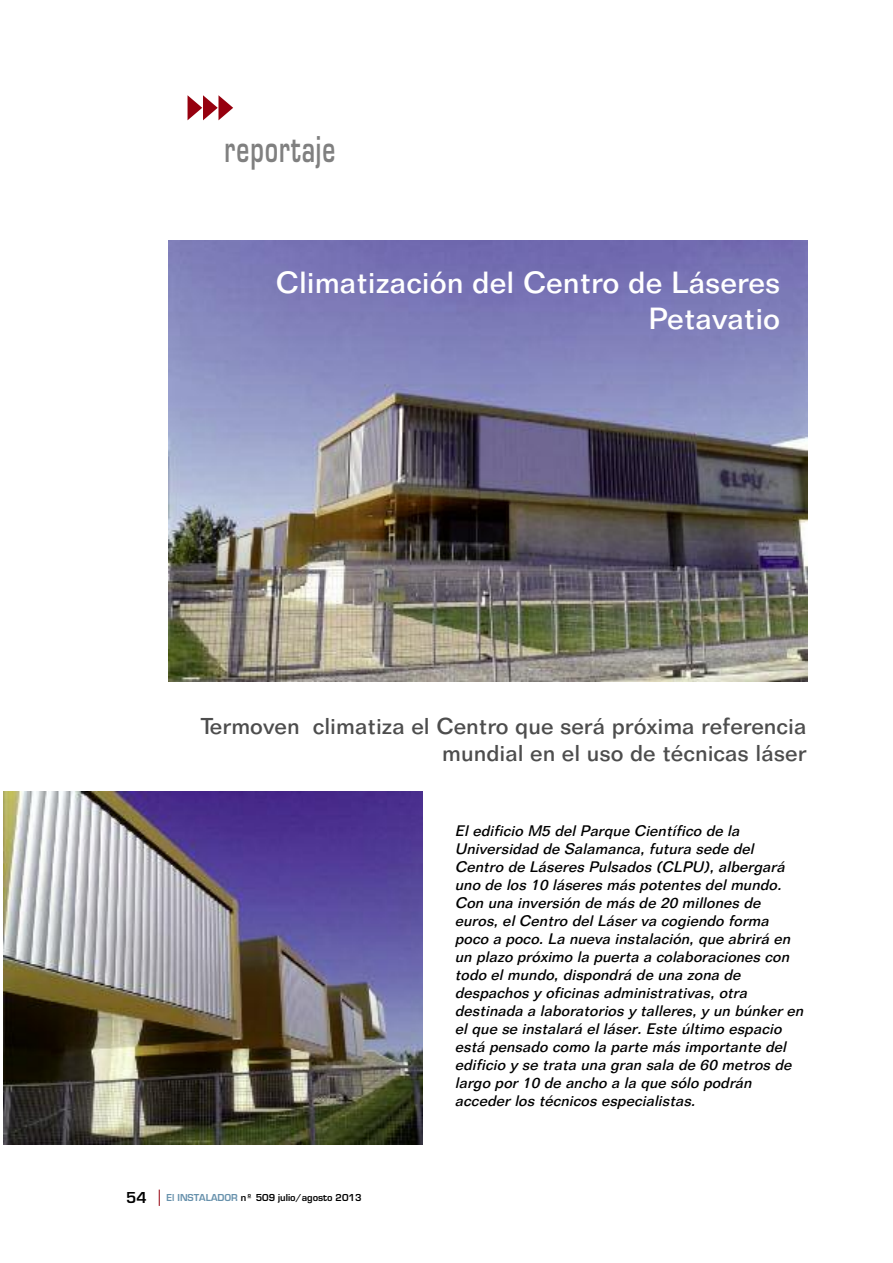
<style>
.page{position:relative;width:893px;height:1263px;background:#fff}
.page>*{position:absolute;margin:0;border:0;box-sizing:border-box;transform-origin:0 0}
.t1{font:39px "Eurose";letter-spacing:.045em;color:#808080;scale:.66 1}
.t2{font:500 30px/36px "Folio BT";color:#fff;text-align:right}
.t3{font:500 22.5px/27px "Folio BT";color:#4d4d4d;text-align:right}
.t4{font:italic 500 15px/18px "Folio BT";color:#000}
.t5{font:10.5px "Eurose";color:#000}
.s1{font-size:16.5px}
.s2{color:#6791ac}
</style>
<div class="page">
<svg style="left:188px;top:95px;width:45px;height:25px"></svg>
<svg style="left:159px;top:1189px;width:1px;height:17px"></svg>
<img style="left:169px;top:240px;width:638px;height:441px">
<img style="left:3px;top:791px;width:420px;height:353px">
<h1 class="t1" style="left:225px;top:129px;width:169px">reportaje</h1>
<h2 class="t2" style="left:276px;top:265px;width:506px">Climatización del Centro de Láseres<br>Petavatio</h2>
<h3 class="t3" style="left:200px;top:712px;width:608px">Termoven climatiza el Centro que será próxima referencia mundial en el uso de técnicas láser</h3>
<p class="t5" style="left:126px;top:1191px;width:237px"><span class="s1">54</span> <span class="s2">El INSTALADOR</span> nº 509 julio/agosto 2013</p>
<p class="t4" style="left:455px;top:821px;width:354px">El edificio M5 del Parque Científico de la Universidad de Salamanca, futura sede del Centro de Láseres Pulsados (CLPU), albergará uno de los 10 láseres más potentes del mundo.<br>Con una inversión de más de 20 millones de euros, el Centro del Láser va cogiendo forma poco a poco. La nueva instalación, que abrirá en un plazo próximo la puerta a colaboraciones con todo el mundo, dispondrá de una zona de despachos y oficinas administrativas, otra destinada a laboratorios y talleres, y un búnker en el que se instalará el láser. Este último espacio está pensado como la parte más importante del edificio y se trata una gran sala de 60 metros de largo por 10 de ancho a la que sólo podrán acceder los técnicos especialistas.</p>
</div>
